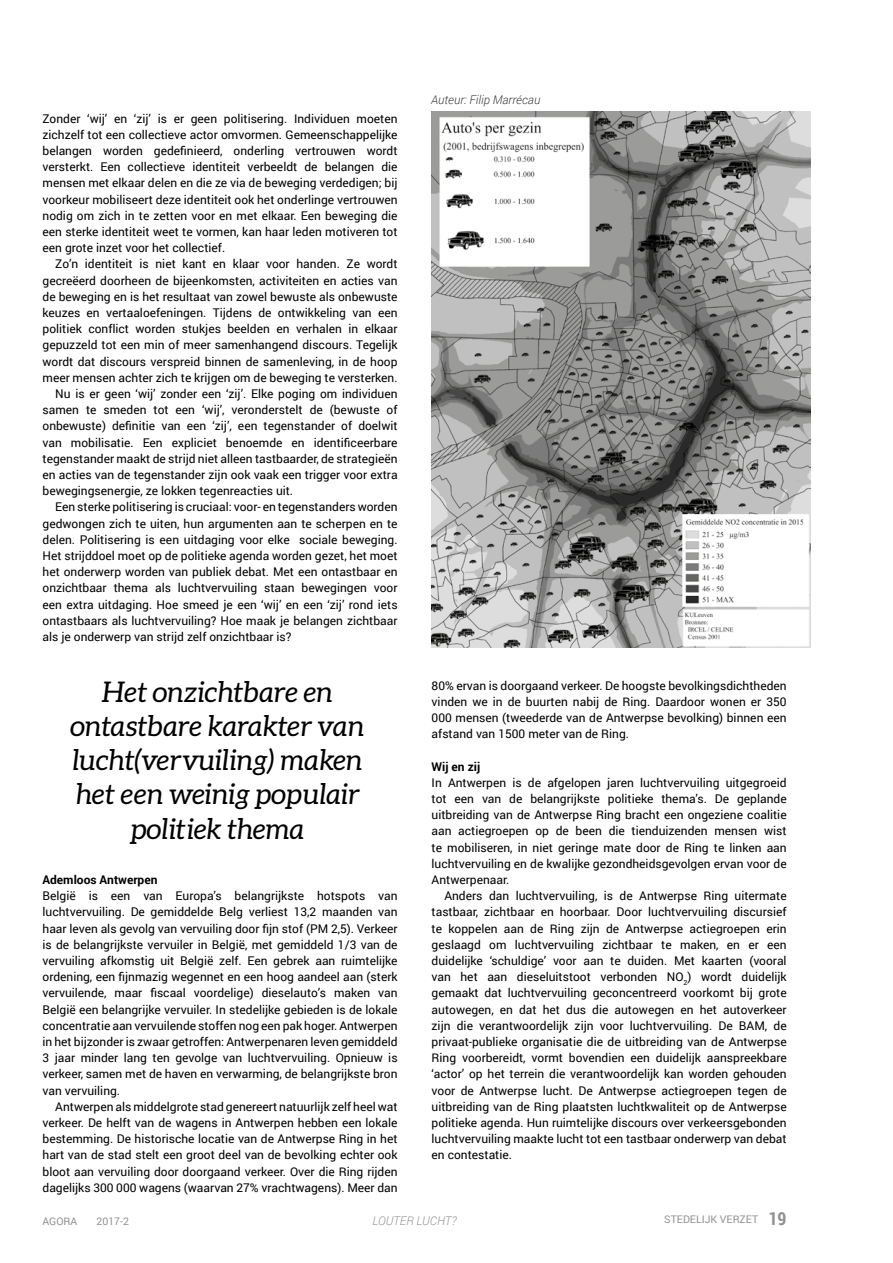
<style>
.page{position:relative;width:893px;height:1263px;background:#fff}
.page>*{position:absolute;margin:0;border:0;box-sizing:border-box;transform-origin:0 0}
.t1{font:italic 28.5px/34.2px "Aleo";color:#000;text-align:center}
.t2{font:12px/16.2px "Roboto";color:#000;text-align:justify}
.t3{font:700 12px "Roboto";color:#000}
.t4{font:italic 300 12px "Roboto";color:#3c3c3b}
.t5{font:italic 300 12px "Roboto";color:#929292}
.t6{font:10.5px "Roboto";color:#929292}
.s1{font-family:"Roboto Condensed";font-weight:700;font-size:18px}
</style>
<div class="page">
<img style="left:432px;top:112px;width:378px;height:536px">
<p class="t2" style="left:43px;top:110px;width:357px">Zonder ‘wij’ en ‘zij’ is er geen politisering. Individuen moeten zichzelf tot een collectieve actor omvormen. Gemeenschappelijke belangen worden gedefinieerd, onderling vertrouwen wordt versterkt. Een collectieve identiteit verbeeldt de belangen die mensen met elkaar delen en die ze via de beweging verdedigen; bij voorkeur mobiliseert deze identiteit ook het onderlinge vertrouwen nodig om zich in te zetten voor en met elkaar. Een beweging die een sterke identiteit weet te vormen, kan haar leden motiveren tot een grote inzet voor het collectief.</p>
<p class="t2" style="left:55px;top:255px;width:344px">Zo’n identiteit is niet kant en klaar voor handen. Ze wordt</p>
<p class="t2" style="left:43px;top:272px;width:357px">gecreëerd doorheen de bijeenkomsten, activiteiten en acties van</p>
<p class="t2" style="left:43px;top:288px;width:357px">de beweging en is het resultaat van zowel bewuste als onbewuste</p>
<p class="t2" style="left:43px;top:304px;width:357px">keuzes en vertaaloefeningen. Tijdens de ontwikkeling van een</p>
<p class="t2" style="left:43px;top:320px;width:357px">politiek conflict worden stukjes beelden en verhalen in elkaar</p>
<p class="t2" style="left:43px;top:336px;width:357px">gepuzzeld tot een min of meer samenhangend discours. Tegelijk</p>
<p class="t2" style="left:43px;top:353px;width:357px">wordt dat discours verspreid binnen de samenleving, in de hoop</p>
<p class="t2" style="left:43px;top:369px;width:357px">meer mensen achter zich te krijgen om de beweging te versterken.</p>
<p class="t2" style="left:55px;top:385px;width:344px">Nu is er geen ‘wij’ zonder een ‘zij’. Elke poging om individuen</p>
<p class="t2" style="left:43px;top:401px;width:357px">samen te smeden tot een ‘wij’, veronderstelt de (bewuste of</p>
<p class="t2" style="left:43px;top:417px;width:357px">onbewuste) definitie van een ‘zij’, een tegenstander of doelwit</p>
<p class="t2" style="left:43px;top:434px;width:357px">van mobilisatie. Een expliciet benoemde en identificeerbare</p>
<p class="t2" style="left:43px;top:450px;width:357px">tegenstander maakt de strijd niet alleen tastbaarder, de strategieën</p>
<p class="t2" style="left:43px;top:466px;width:357px">en acties van de tegenstander zijn ook vaak een trigger voor extra</p>
<p class="t2" style="left:43px;top:482px;width:252px">bewegingsenergie, ze lokken tegenreacties uit.</p>
<p class="t2" style="left:55px;top:498px;width:344px">Een sterke politisering is cruciaal: voor- en tegenstanders worden</p>
<p class="t2" style="left:43px;top:515px;width:357px">gedwongen zich te uiten, hun argumenten aan te scherpen en te</p>
<p class="t2" style="left:43px;top:531px;width:357px">delen. Politisering is een uitdaging voor elke sociale beweging.</p>
<p class="t2" style="left:43px;top:547px;width:357px">Het strijddoel moet op de politieke agenda worden gezet, het moet</p>
<p class="t2" style="left:43px;top:563px;width:357px">het onderwerp worden van publiek debat. Met een ontastbaar en</p>
<p class="t2" style="left:43px;top:579px;width:357px">onzichtbaar thema als luchtvervuiling staan bewegingen voor</p>
<p class="t2" style="left:43px;top:596px;width:357px">een extra uitdaging. Hoe smeed je een ‘wij’ en een ‘zij’ rond iets</p>
<p class="t2" style="left:43px;top:612px;width:357px">ontastbaars als luchtvervuiling? Hoe maak je belangen zichtbaar</p>
<p class="t2" style="left:43px;top:628px;width:251px">als je onderwerp van strijd zelf onzichtbaar is?</p>
<p class="t4" style="left:431px;top:91px;width:111px">Auteur: Filip Marrécau</p>
<p class="t2" style="left:432px;top:677px;width:357px">80% ervan is doorgaand verkeer. De hoogste bevolkingsdichtheden vinden we in de buurten nabij de Ring. Daardoor wonen er 350<br>000 mensen (tweederde van de Antwerpse bevolking) binnen een afstand van 1500 meter van de Ring.</p>
<p class="t3" style="left:432px;top:758px;width:50px">Wij en zij</p>
<p class="t2" style="left:432px;top:774px;width:357px">In Antwerpen is de afgelopen jaren luchtvervuiling uitgegroeid tot een van de belangrijkste politieke thema’s. De geplande uitbreiding van de Antwerpse Ring bracht een ongeziene coalitie aan actiegroepen op de been die tienduizenden mensen wist te mobiliseren, in niet geringe mate door de Ring te linken aan luchtvervuiling en de kwalijke gezondheidsgevolgen ervan voor de Antwerpenaar.</p>
<p class="t2" style="left:432px;top:887px;width:357px;text-indent:13px">Anders dan luchtvervuiling, is de Antwerpse Ring uitermate tastbaar, zichtbaar en hoorbaar. Door luchtvervuiling discursief te koppelen aan de Ring zijn de Antwerpse actiegroepen erin geslaagd om luchtvervuiling zichtbaar te maken, en er een duidelijke ‘schuldige’ voor aan te duiden. Met kaarten (vooral van het aan dieseluitstoot verbonden NO<sub>2</sub>) wordt duidelijk gemaakt dat luchtvervuiling geconcentreerd voorkomt bij grote autowegen, en dat het dus die autowegen en het autoverkeer zijn die verantwoordelijk zijn voor luchtvervuiling. De BAM, de privaat-publieke organisatie die de uitbreiding van de Antwerpse Ring voorbereidt, vormt bovendien een duidelijk aanspreekbare ‘actor’ op het terrein die verantwoordelijk kan worden gehouden voor de Antwerpse lucht. De Antwerpse actiegroepen tegen de uitbreiding van de Ring plaatsten luchtkwaliteit op de Antwerpse politieke agenda. Hun ruimtelijke discours over verkeersgebonden luchtvervuiling maakte lucht tot een tastbaar onderwerp van debat en contestatie.</p>
<h1 class="t1" style="left:71px;top:674px;width:296px">Het onzichtbare en ontastbare karakter van lucht(vervuiling) maken het een weinig populair politiek thema</h1>
<p class="t3" style="left:43px;top:871px;width:116px">Ademloos Antwerpen</p>
<p class="t2" style="left:43px;top:887px;width:357px">België is een van Europa’s belangrijkste hotspots van luchtvervuiling. De gemiddelde Belg verliest 13,2 maanden van haar leven als gevolg van vervuiling door fijn stof (PM 2,5). Verkeer is de belangrijkste vervuiler in België, met gemiddeld 1/3 van de vervuiling afkomstig uit België zelf. Een gebrek aan ruimtelijke ordening, een fijnmazig wegennet en een hoog aandeel aan (sterk vervuilende, maar fiscaal voordelige) dieselauto’s maken van België een belangrijke vervuiler. In stedelijke gebieden is de lokale concentratie aan vervuilende stoffen nog een pak hoger. Antwerpen in het bijzonder is zwaar getroffen: Antwerpenaren leven gemiddeld 3 jaar minder lang ten gevolge van luchtvervuiling. Opnieuw is verkeer, samen met de haven en verwarming, de belangrijkste bron van vervuiling.</p>
<p class="t2" style="left:43px;top:1098px;width:357px;text-indent:13px">Antwerpen als middelgrote stad genereert natuurlijk zelf heel wat verkeer. De helft van de wagens in Antwerpen hebben een lokale bestemming. De historische locatie van de Antwerpse Ring in het hart van de stad stelt een groot deel van de bevolking echter ook bloot aan vervuiling door doorgaand verkeer. Over die Ring rijden dagelijks 300 000 wagens (waarvan 27% vrachtwagens). Meer dan</p>
<p class="t6" style="left:43px;top:1214px;width:36px">AGORA</p>
<p class="t6" style="left:97px;top:1214px;width:34px">2017-2</p>
<p class="t5" style="left:373px;top:1212px;width:85px">LOUTER LUCHT?</p>
<p class="t6" style="left:664px;top:1212px;width:124px">STEDELIJK VERZET <span class="s1">19</span></p>
</div>
